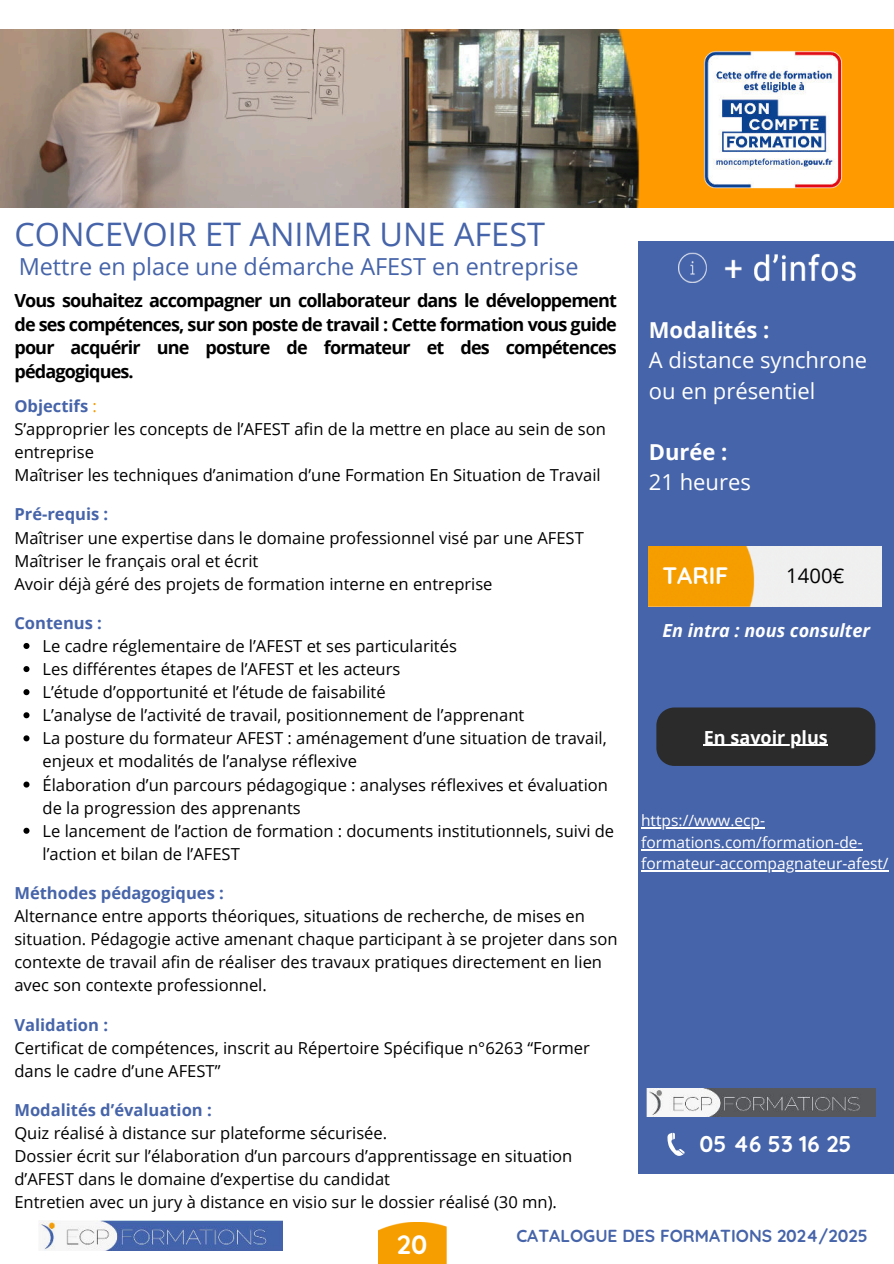
<style>
.page{position:relative;width:894px;height:1264px;background:#fff}
.page>*{position:absolute;margin:0;border:0;box-sizing:border-box;transform-origin:0 0}
.t1{font:32.4px "Open Sans";color:#4664a9}
.t2{font:700 26.4px "Quicksand";color:#fff}
.t3{font:700 23.7px "Quicksand";color:#fff}
.t4{font:23.4px "Open Sans";color:#4664a9}
.t5{font:700 22.65px "Quicksand";color:#fff}
.t6{font:22.05px/30.3px "Open Sans";color:#fff}
.t7{font:700 22.05px "Open Sans";color:#fff}
.t8{font:20.25px "Open Sans";color:#000}
.t9{font:700 18px/23.7px "Open Sans";letter-spacing:-.045em;color:#000;text-align:justify}
.t10{font:italic 700 18px "Open Sans";color:#fff}
.t11{font:700 18px "Open Sans";color:#fff}
.t12{font:700 17.4px "Quicksand";color:#4664a9}
.t13{font:16.5px/23.1px "Open Sans";color:#000}
.t14{font:700 16.5px "Open Sans";color:#4664a9}
.t15{font:15.6px/21.3px "Open Sans";color:#fff}
.s1{font-weight:700;color:#4664a9}
.s2{color:#f59d00}
</style>
<div class="page">
<img style="left:0;top:30px;width:529px;height:177px">
<img style="left:529px;top:30px;width:364px;height:177px">
<div style="left:638px;top:241px;width:255px;height:932px;background:#4664a9"></div>
<img style="left:38px;top:1220px;width:245px;height:30px">
<div style="left:378px;top:1222px;width:68px;height:41px;background:#f69e00"></div>
<img style="left:678px;top:252px;width:178px;height:31px">
<img style="left:646px;top:1088px;width:228px;height:28px">
<svg style="left:667px;top:1132px;width:17px;height:24px"></svg>
<img style="left:648px;top:546px;width:233px;height:61px">
<svg style="left:23px;top:643px;width:6px;height:6px"></svg>
<svg style="left:23px;top:666px;width:6px;height:6px"></svg>
<svg style="left:23px;top:689px;width:6px;height:6px"></svg>
<svg style="left:23px;top:712px;width:6px;height:6px"></svg>
<svg style="left:23px;top:735px;width:6px;height:6px"></svg>
<svg style="left:23px;top:781px;width:6px;height:6px"></svg>
<svg style="left:23px;top:827px;width:6px;height:6px"></svg>
<div style="left:656px;top:707px;width:219px;height:59px;background:#2b2b2b"></div>
<hr style="left:703px;top:744px;width:124px;height:1px;background:#fff">
<hr style="left:641px;top:827px;width:123px;height:1px;background:#fff">
<hr style="left:641px;top:849px;width:221px;height:1px;background:#fff">
<hr style="left:641px;top:870px;width:247px;height:1px;background:#fff">
<img style="left:701px;top:49px;width:142px;height:141px">
<h1 class="t1" style="left:14px;top:212px;width:532px">CONCEVOIR ET ANIMER UNE AFEST</h1>
<h3 class="t4" style="left:19px;top:250px;width:561px">Mettre en place une démarche AFEST en entreprise</h3>
<p class="t9" style="left:14px;top:288px;width:603px">Vous souhaitez accompagner un collaborateur dans le développement de ses compétences, sur son poste de travail : Cette formation vous guide pour acquérir une posture de formateur et des compétences pédagogiques.</p>
<p class="t13" style="left:14px;top:394px;width:593px"><span class="s1">Objectifs</span> <span class="s2">:<br></span>S’approprier les concepts de l’AFEST afin de la mettre en place au sein de son entreprise<br>Maîtriser les techniques d’animation d’une Formation En Situation de Travail</p>
<p class="t14" style="left:14px;top:503px;width:95px">Pré-requis :</p>
<p class="t13" style="left:14px;top:525px;width:570px">Maîtriser une expertise dans le domaine professionnel visé par une AFEST<br>Maîtriser le français oral et écrit<br>Avoir déjà géré des projets de formation interne en entreprise</p>
<p class="t14" style="left:14px;top:611px;width:89px">Contenus :</p>
<p class="t13" style="left:43px;top:634px;width:573px">Le cadre réglementaire de l’AFEST et ses particularités<br>Les différentes étapes de l’AFEST et les acteurs<br>L’étude d’opportunité et l’étude de faisabilité<br>L’analyse de l’activité de travail, positionnement de l’apprenant<br>La posture du formateur AFEST : aménagement d’une situation de travail, enjeux et modalités de l’analyse réflexive<br>Élaboration d’un parcours pédagogique : analyses réflexives et évaluation de la progression des apprenants<br>Le lancement de l’action de formation : documents institutionnels, suivi de l’action et bilan de l’AFEST</p>
<p class="t14" style="left:14px;top:881px;width:211px">Méthodes pédagogiques :</p>
<p class="t13" style="left:14px;top:904px;width:604px">Alternance entre apports théoriques, situations de recherche, de mises en situation. Pédagogie active amenant chaque participant à se projeter dans son contexte de travail afin de réaliser des travaux pratiques directement en lien avec son contexte professionnel.</p>
<p class="t14" style="left:14px;top:1012px;width:95px">Validation :</p>
<p class="t13" style="left:14px;top:1035px;width:577px">Certificat de compétences, inscrit au Répertoire Spécifique n°6263 “Former dans le cadre d’une AFEST”</p>
<p class="t14" style="left:14px;top:1098px;width:199px">Modalités d’évaluation :</p>
<p class="t13" style="left:14px;top:1121px;width:559px">Quiz réalisé à distance sur plateforme sécurisée.<br>Dossier écrit sur l’élaboration d’un parcours d’apprentissage en situation d’AFEST dans le domaine d’expertise du candidat<br>Entretien avec un jury à distance en visio sur le dossier réalisé (30 mn).</p>
<h3 class="t7" style="left:648px;top:314px;width:122px">Modalités :</h3>
<h3 class="t6" style="left:648px;top:344px;width:220px">A distance synchrone ou en présentiel</h3>
<h3 class="t7" style="left:648px;top:436px;width:80px">Durée :</h3>
<h3 class="t6" style="left:648px;top:466px;width:103px">21 heures</h3>
<h3 class="t3" style="left:662px;top:556px;width:68px">TARIF</h3>
<p class="t8" style="left:786px;top:561px;width:60px">1400€</p>
<p class="t10" style="left:662px;top:617px;width:209px">En intra : nous consulter</p>
<p class="t11" style="left:703px;top:724px;width:126px">En savoir plus</p>
<p class="t15" style="left:641px;top:809px;width:249px">https://www.ecp&shy;formations.com/formation-de&shy;formateur-accompagnateur-afest/</p>
<h3 class="t5" style="left:699px;top:1124px;width:153px">05 46 53 16 25</h3>
<h2 class="t2" style="left:397px;top:1222px;width:32px">20</h2>
<p class="t12" style="left:516px;top:1220px;width:353px">CATALOGUE DES FORMATIONS 2024/2025</p>
</div>
